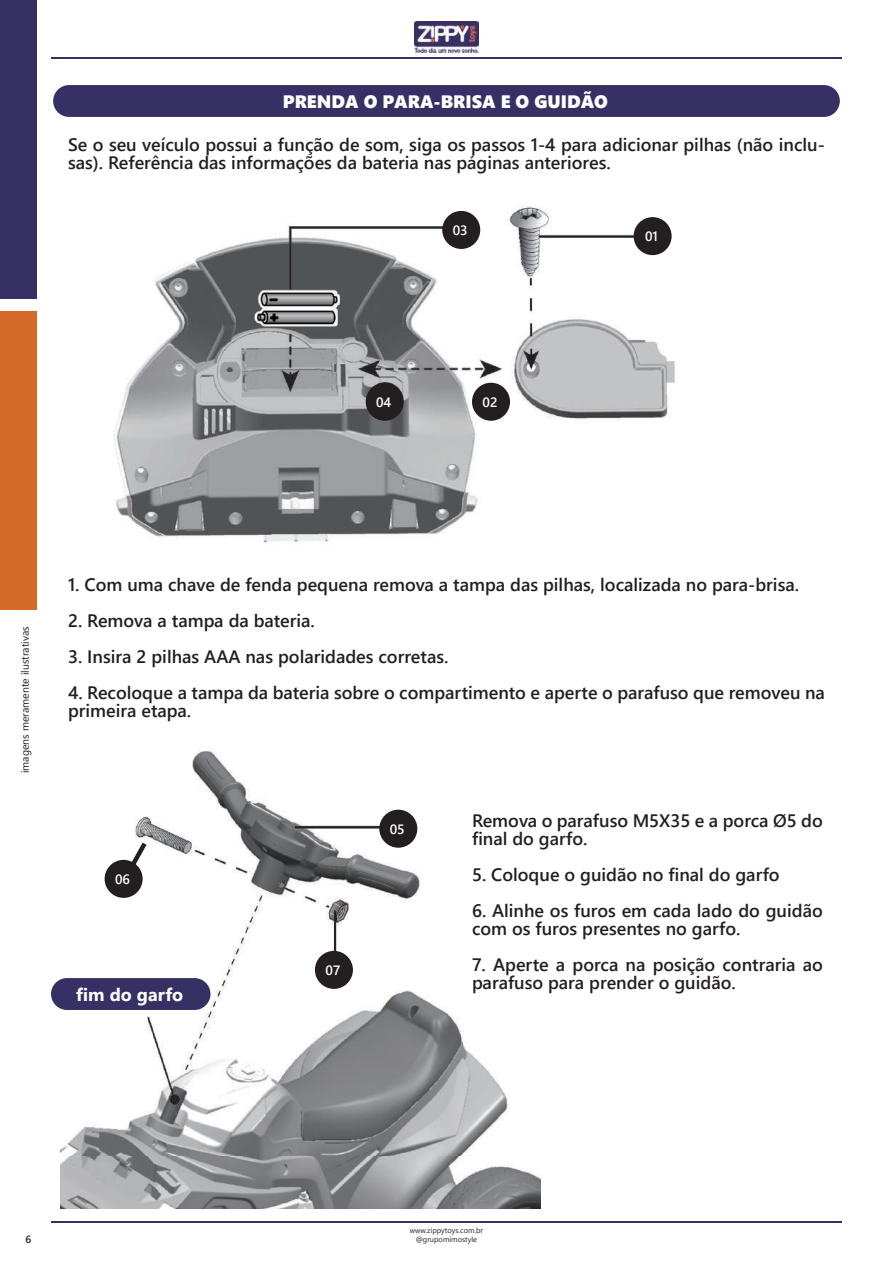
<style>
.page{position:relative;width:893px;height:1263px;background:#fff}
.page>*{position:absolute;margin:0;border:0;box-sizing:border-box;transform-origin:0 0}
.t1{font:600 18px/18px "Segoe UI";color:#231f20}
.t2{font:18px "Segoe UI Black";color:#fff}
.t3{font:700 18px "Segoe UI";color:#fff}
.t4{font:600 13.5px "Segoe UI";color:#fff}
.t5{font:10.5px "Segoe UI";color:#231f20}
.t6{font:600 10.5px "Segoe UI";color:#231f20}
.t7{font:7.5px/9px "Segoe UI";color:#231f20;text-align:center}
</style>
<div class="page">
<img style="left:61px;top:749px;width:479px;height:459px">
<div style="left:51px;top:978px;width:159px;height:32px;background:#373064;border-radius:16px"></div>
<div style="left:53px;top:85px;width:787px;height:32px;background:#373064;border-radius:16px"></div>
<img style="left:113px;top:205px;width:562px;height:338px">
<div style="left:634px;top:217px;width:38px;height:38px;background:#231f20;border-radius:50%"></div>
<div style="left:442px;top:211px;width:38px;height:38px;background:#231f20;border-radius:50%"></div>
<div style="left:472px;top:383px;width:38px;height:38px;background:#231f20;border-radius:50%"></div>
<div style="left:379px;top:810px;width:38px;height:38px;background:#231f20;border-radius:50%"></div>
<div style="left:105px;top:860px;width:38px;height:38px;background:#231f20;border-radius:50%"></div>
<div style="left:315px;top:951px;width:38px;height:38px;background:#231f20;border-radius:50%"></div>
<div style="left:366px;top:383px;width:38px;height:38px;background:#231f20;border-radius:50%"></div>
<svg style="left:130px;top:842px;width:17px;height:26px"></svg>
<img style="left:414px;top:21px;width:65px;height:31px">
<hr style="left:51px;top:57px;width:791px;height:1px;background:#373064">
<div style="left:0;top:0;width:36px;height:299px;background:#373064"></div>
<div style="left:0;top:311px;width:36px;height:299px;background:#d56929"></div>
<hr style="left:51px;top:1221px;width:791px;height:2px;background:#373064">
<p class="t2" style="left:283px;top:88px;width:327px">PRENDA O PARA-BRISA E O GUIDÃO</p>
<p class="t1" style="left:68px;top:136px;width:758px">Se o seu veículo possui a função de som, siga os passos 1-4 para adicionar pilhas (não inclu&shy;sas). Referência das informações da bateria nas páginas anteriores.</p>
<p class="t4" style="left:453px;top:219px;width:16px">03</p>
<p class="t4" style="left:376px;top:391px;width:17px">04</p>
<p class="t4" style="left:482px;top:391px;width:16px">02</p>
<p class="t4" style="left:645px;top:225px;width:14px">01</p>
<p class="t5" style="left:18px;top:773px;width:148px;rotate:-90deg">imagens meramente ilustrativas</p>
<p class="t1" style="left:68px;top:576px;width:733px">1. Com uma chave de fenda pequena remova a tampa das pilhas, localizada no para-brisa.</p>
<p class="t1" style="left:68px;top:612px;width:248px">2. Remova a tampa da bateria.</p>
<p class="t1" style="left:68px;top:648px;width:382px">3. Insira 2 pilhas AAA nas polaridades corretas.</p>
<p class="t1" style="left:68px;top:684px;width:758px">4. Recoloque a tampa da bateria sobre o compartimento e aperte o parafuso que removeu na primeira etapa.</p>
<p class="t4" style="left:115px;top:868px;width:17px">06</p>
<p class="t3" style="left:76px;top:981px;width:108px">fim do garfo</p>
<p class="t4" style="left:390px;top:818px;width:16px">05</p>
<p class="t4" style="left:326px;top:959px;width:16px">07</p>
<p class="t1" style="left:472px;top:812px;width:352px">Remova o parafuso M5X35 e a porca Ø5 do final do garfo.</p>
<p class="t1" style="left:472px;top:866px;width:309px">5. Coloque o guidão no final do garfo</p>
<p class="t1" style="left:472px;top:902px;width:352px">6. Alinhe os furos em cada lado do guidão com os furos presentes no garfo.</p>
<p class="t1" style="left:472px;top:956px;width:352px">7. Aperte a porca na posição contraria ao parafuso para prender o guidão.</p>
<p class="t6" style="left:26px;top:1231px;width:7px">6</p>
<p class="t7" style="left:410px;top:1226px;width:75px">www.zippytoys.com.br @grupomimostyle</p>
</div>
